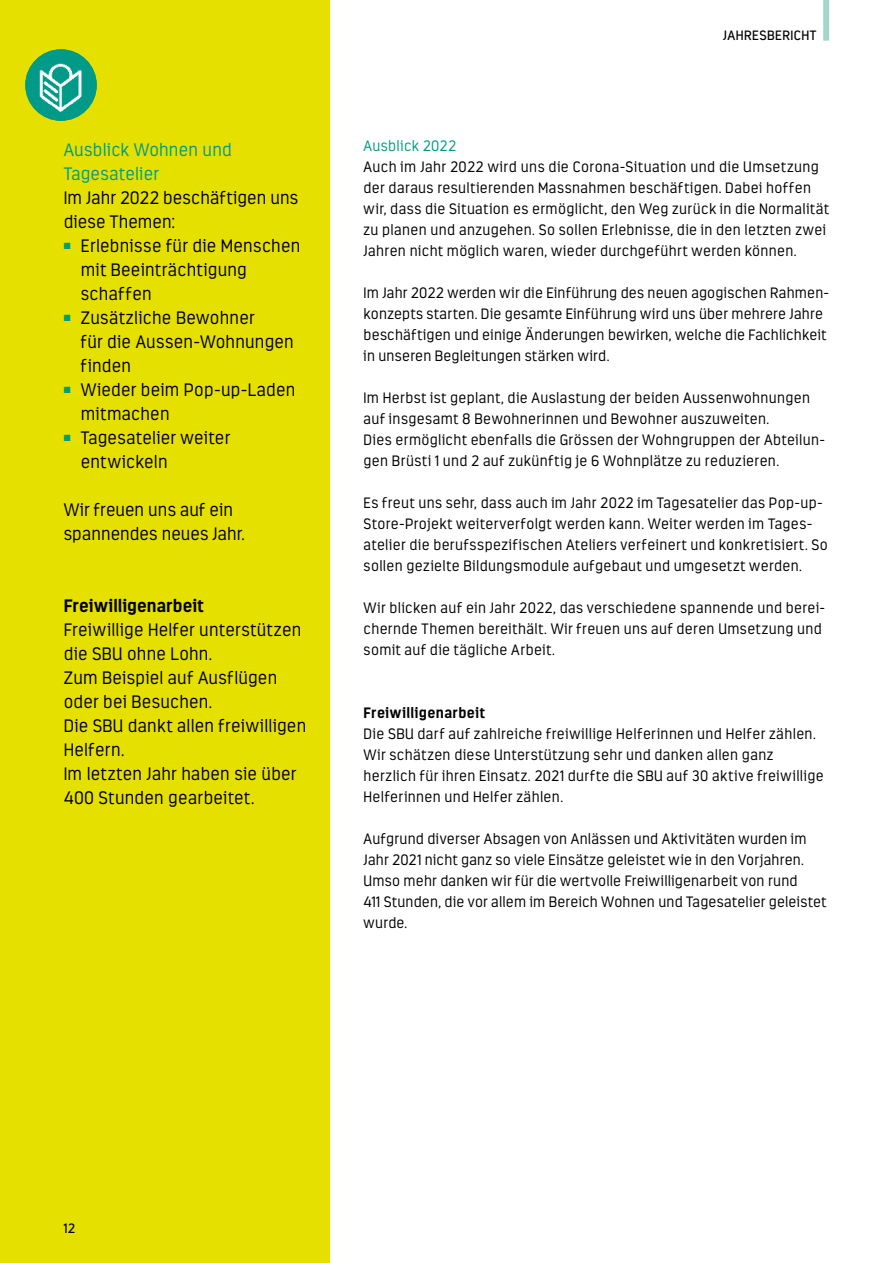
<style>
.page{position:relative;width:893px;height:1263px;background:#fff}
.page>*{position:absolute;margin:0;border:0;box-sizing:border-box;transform-origin:0 0}
.t1{font:300 18px/24px "Estandar";letter-spacing:.015em;color:#000}
.t2{font:300 18px/24px "Estandar";letter-spacing:.01em;color:#009b87}
.t3{font:700 18px "Estandar";letter-spacing:.01em;color:#000}
.t4{font:300 15px/21px "Estandar";letter-spacing:.025em;color:#000}
.t5{font:700 15px "Estandar";letter-spacing:.025em;color:#000}
.t6{font:300 15px "Estandar";letter-spacing:.025em;color:#009b87}
.t7{font:13.5px "Estandar";letter-spacing:.03em;color:#000}
</style>
<div class="page">
<div style="left:823px;top:0;width:6px;height:41px;background:#a2d6cb"></div>
<div style="left:0;top:0;width:330px;height:1263px;background:#e5e000"></div>
<img style="left:25px;top:49px;width:72px;height:72px;border-radius:36px">
<p class="t2" style="left:64px;top:137px;width:170px">Ausblick Wohnen und<br>Tagesatelier</p>
<p class="t1" style="left:64px;top:185px;width:236px">Im Jahr 2022 beschäftigen uns diese Themen:</p>
<p class="t1" style="left:81px;top:233px;width:221px;text-indent:-17px"><sup>■</sup> Erlebnisse für die Menschen mit Beeinträchtigung schaffen</p>
<p class="t1" style="left:81px;top:305px;width:215px;text-indent:-17px"><sup>■</sup> Zusätzliche Bewohner<br>für die Aussen-Wohnungen finden</p>
<p class="t1" style="left:81px;top:377px;width:216px;text-indent:-17px"><sup>■</sup> Wieder beim Pop-up-Laden mitmachen</p>
<p class="t1" style="left:81px;top:425px;width:151px;text-indent:-17px"><sup>■</sup> Tagesatelier weiter entwickeln</p>
<p class="t1" style="left:64px;top:497px;width:183px">Wir freuen uns auf ein spannendes neues Jahr.</p>
<p class="t3" style="left:64px;top:594px;width:141px">Freiwilligenarbeit</p>
<p class="t1" style="left:64px;top:617px;width:244px">Freiwillige Helfer unterstützen die SBU ohne Lohn.<br>Zum Beispiel auf Ausflügen oder bei Besuchen.<br>Die SBU dankt allen freiwilligen<br>Helfern.<br>Im letzten Jahr haben sie über<br>400 Stunden gearbeitet.</p>
<p class="t7" style="left:723px;top:27px;width:95px">JAHRESBERICHT</p>
<p class="t6" style="left:364px;top:137px;width:94px">Ausblick 2022</p>
<p class="t4" style="left:364px;top:157px;width:467px">Auch im Jahr 2022 wird uns die Corona-Situation und die Umsetzung der daraus resultierenden Massnahmen beschäftigen. Dabei hoffen wir, dass die Situation es ermöglicht, den Weg zurück in die Normalität zu planen und anzugehen. So sollen Erlebnisse, die in den letzten zwei Jahren nicht möglich waren, wieder durchgeführt werden können.</p>
<p class="t4" style="left:364px;top:283px;width:465px">Im Jahr 2022 werden wir die Einführung des neuen agogischen Rahmen&shy;konzepts starten. Die gesamte Einführung wird uns über mehrere Jahre beschäftigen und einige Änderungen bewirken, welche die Fachlichkeit in unseren Begleitungen stärken wird.</p>
<p class="t4" style="left:364px;top:388px;width:463px">Im Herbst ist geplant, die Auslastung der beiden Aussenwohnungen auf insgesamt 8 Bewohnerinnen und Bewohner auszuweiten.<br>Dies ermöglicht ebenfalls die Grössen der Wohngruppen der Abteilun&shy;gen Brüsti 1 und 2 auf zukünftig je 6 Wohnplätze zu reduzieren.</p>
<p class="t4" style="left:364px;top:493px;width:466px">Es freut uns sehr, dass auch im Jahr 2022 im Tagesatelier das Pop-up-Store-Projekt weiterverfolgt werden kann. Weiter werden im Tages&shy;atelier die berufsspezifischen Ateliers verfeinert und konkretisiert. So sollen gezielte Bildungsmodule aufgebaut und umgesetzt werden.</p>
<p class="t4" style="left:364px;top:598px;width:463px">Wir blicken auf ein Jahr 2022, das verschiedene spannende und berei&shy;chernde Themen bereithält. Wir freuen uns auf deren Umsetzung und somit auf die tägliche Arbeit.</p>
<p class="t5" style="left:364px;top:704px;width:123px">Freiwilligenarbeit</p>
<p class="t4" style="left:364px;top:724px;width:462px">Die SBU darf auf zahlreiche freiwillige Helferinnen und Helfer zählen.<br>Wir schätzen diese Unterstützung sehr und danken allen ganz herzlich für ihren Einsatz. 2021 durfte die SBU auf 30 aktive freiwillige Helferinnen und Helfer zählen.</p>
<p class="t4" style="left:364px;top:829px;width:464px">Aufgrund diverser Absagen von Anlässen und Aktivitäten wurden im Jahr 2021 nicht ganz so viele Einsätze geleistet wie in den Vorjahren.<br>Umso mehr danken wir für die wertvolle Freiwilligenarbeit von rund<br>411 Stunden, die vor allem im Bereich Wohnen und Tagesatelier geleistet wurde.</p>
<p class="t7" style="left:64px;top:1220px;width:13px">12</p>
</div>
